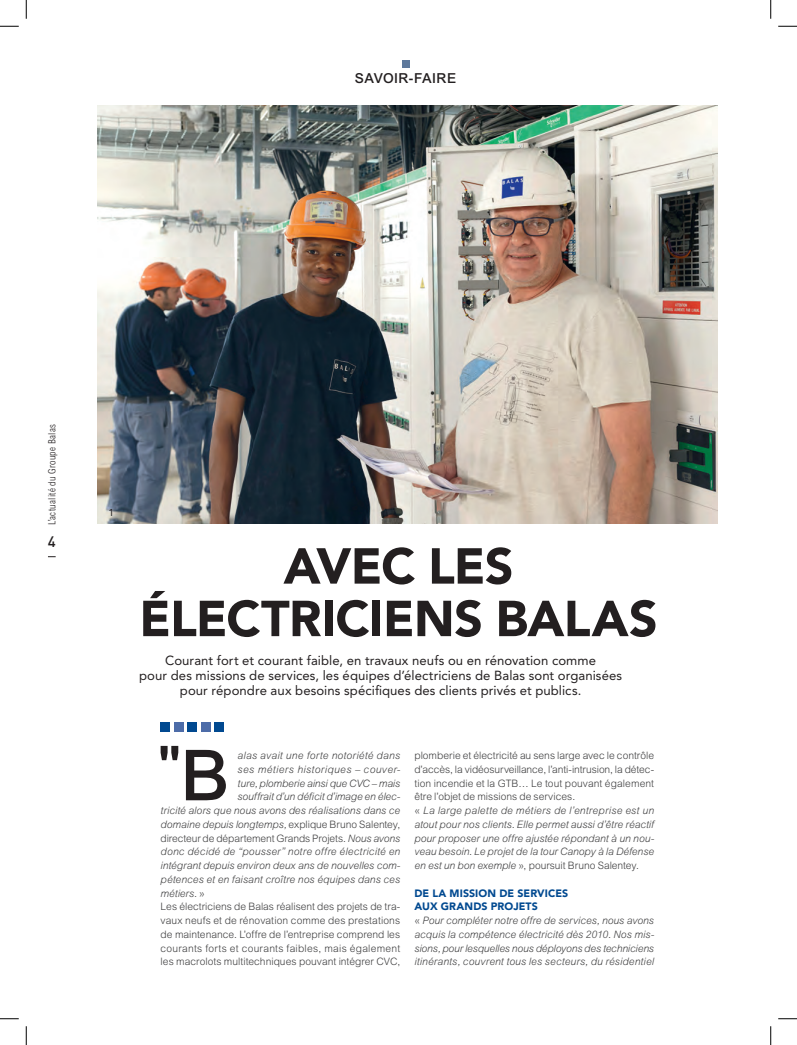
<style>
.page{position:relative;width:797px;height:1045px;background:#fff}
.page>*{position:absolute;margin:0;border:0;box-sizing:border-box;transform-origin:0 0}
.t1{font:500 56.25px "Arial MT Std";color:#231f20}
.t2{font:900 50px/52.5px "Avenir LT Std";letter-spacing:-.015em;color:#231f20;text-align:center}
.t3{font:500 15px "DINOT";color:#231f20}
.t4{font:500 13.75px "Arial MT Std";letter-spacing:.035em;color:#231f20}
.t5{font:13.12px/15px "Avenir LT Std";letter-spacing:.005em;color:#231f20;text-align:center}
.t6{font:900 10.62px/13.8px "Avenir LT Std";letter-spacing:.01em;color:#014990}
.t7{font:300 10.25px/13.8px "Arial MT Std";color:#3e3e3f}
.t8{font:italic 300 10.25px/13.8px "Arial MT Std";letter-spacing:.01em;color:#3e3e3f;text-align:justify}
.t9{font:italic 300 10.25px "Arial MT Std";letter-spacing:-.01em;color:#3e3e3f}
.t10{font:300 10.25px "Arial MT Std";letter-spacing:.025em;color:#3e3e3f}
.t11{font:italic 300 10.25px "Arial MT Std";letter-spacing:.04em;color:#3e3e3f}
.t12{font:300 condensed 10px "Arial MT Std";letter-spacing:.03em;color:#231f20}
.t13{font:10px "Avenir LT Std";color:#231f20}
.s1{font-size:70.38px}
.s2{font-style:normal}
.s3{font-style:italic}
</style>
<div class="page">
<img style="left:97px;top:105px;width:620px;height:418px">
<div style="left:161px;top:722px;width:9px;height:9px;background:#014990"></div>
<div style="left:188px;top:722px;width:9px;height:9px;background:#014990"></div>
<div style="left:215px;top:722px;width:9px;height:9px;background:#014990"></div>
<div style="left:174px;top:722px;width:10px;height:9px;background:#4d6ca8"></div>
<div style="left:201px;top:722px;width:10px;height:9px;background:#4d6ca8"></div>
<div style="left:402px;top:60px;width:7px;height:7px;background:#5e799c"></div>
<svg style="left:0;top:25px;width:19px;height:2px"></svg>
<svg style="left:778px;top:25px;width:19px;height:2px"></svg>
<svg style="left:0;top:1018px;width:19px;height:1px"></svg>
<svg style="left:778px;top:1018px;width:19px;height:1px"></svg>
<svg style="left:25px;top:0;width:2px;height:19px"></svg>
<svg style="left:25px;top:1026px;width:2px;height:19px"></svg>
<svg style="left:770px;top:0;width:1px;height:19px"></svg>
<svg style="left:770px;top:1026px;width:1px;height:19px"></svg>
<h3 class="t4" style="left:355px;top:70px;width:103px">SAVOIR-FAIRE</h3>
<p class="t12" style="left:46px;top:525px;width:103px;rotate:-90deg">L’actualité du Groupe Balas</p>
<h3 class="t3" style="left:48px;top:532px;width:9px">4</h3>
<p class="t13" style="left:109px;top:506px;width:7px">1</p>
<h2 class="t2" style="left:139px;top:540px;width:520px">AVEC LES<br>ÉLECTRICIENS BALAS</h2>
<p class="t5" style="left:139px;top:653px;width:484px">Courant fort et courant faible, en travaux neufs ou en rénovation comme<br>pour des missions de services, les équipes d’électriciens de Balas sont organisées pour répondre aux besoins spécifiques des clients privés et publics.</p>
<h1 class="t1" style="left:158px;top:733px;width:73px">"<span class="s1">B</span></h1>
<p class="t8" style="left:238px;top:748px;width:164px">alas avait une forte notoriété dans</p>
<p class="t11" style="left:238px;top:763px;width:164px">ses métiers historiques – couver-</p>
<p class="t9" style="left:238px;top:777px;width:164px">ture, plomberie ainsi que CVC – mais</p>
<p class="t9" style="left:238px;top:790px;width:164px">souffrait d’un déficit d’image en élec-</p>
<p class="t8" style="left:161px;top:803px;width:241px">tricité alors que nous avons des réalisations dans ce</p>
<p class="t8" style="left:161px;top:817px;width:241px">domaine depuis longtemps, <span class="s2">explique Bruno Salentey,</span></p>
<p class="t7" style="left:161px;top:831px;width:241px">directeur de département Grands Projets. <span class="s3">Nous avons</span></p>
<p class="t8" style="left:161px;top:844px;width:241px">donc décidé de “pousser” notre offre électricité en</p>
<p class="t8" style="left:161px;top:858px;width:241px">intégrant depuis environ deux ans de nouvelles com-</p>
<p class="t8" style="left:161px;top:872px;width:241px">pétences et en faisant croître nos équipes dans ces</p>
<p class="t8" style="left:161px;top:886px;width:46px">métiers. <span class="s2">»</span></p>
<p class="t7" style="left:161px;top:899px;width:241px">Les électriciens de Balas réalisent des projets de tra-</p>
<p class="t7" style="left:161px;top:913px;width:241px">vaux neufs et de rénovation comme des prestations</p>
<p class="t7" style="left:161px;top:927px;width:241px">de maintenance. L’offre de l’entreprise comprend les</p>
<p class="t10" style="left:161px;top:942px;width:241px">courants forts et courants faibles, mais également</p>
<p class="t7" style="left:161px;top:954px;width:241px">les macrolots multitechniques pouvant intégrer CVC,</p>
<p class="t7" style="left:414px;top:748px;width:241px">plomberie et électricité au sens large avec le contrôle d’accès, la vidéosurveillance, l’anti-intrusion, la détec&shy;tion incendie et la GTB… Le tout pouvant également être l’objet de missions de services.<br>« <span class="s3">La large palette de métiers de l’entreprise est un atout pour nos clients. Elle permet aussi d’être réactif pour proposer une offre ajustée répondant à un nou&shy;veau besoin. Le projet de la tour Canopy à la Défense en est un bon exemple</span> », poursuit Bruno Salentey.</p>
<p class="t6" style="left:414px;top:886px;width:155px">DE LA MISSION DE SERVICES<br>AUX GRANDS PROJETS</p>
<p class="t8" style="left:414px;top:913px;width:241px"><span class="s2">«</span> Pour compléter notre offre de services, nous avons acquis la compétence électricité dès 2010. Nos mis&shy;sions, pour lesquelles nous déployons des techniciens itinérants, couvrent tous les secteurs, du résidentiel</p>
</div>
